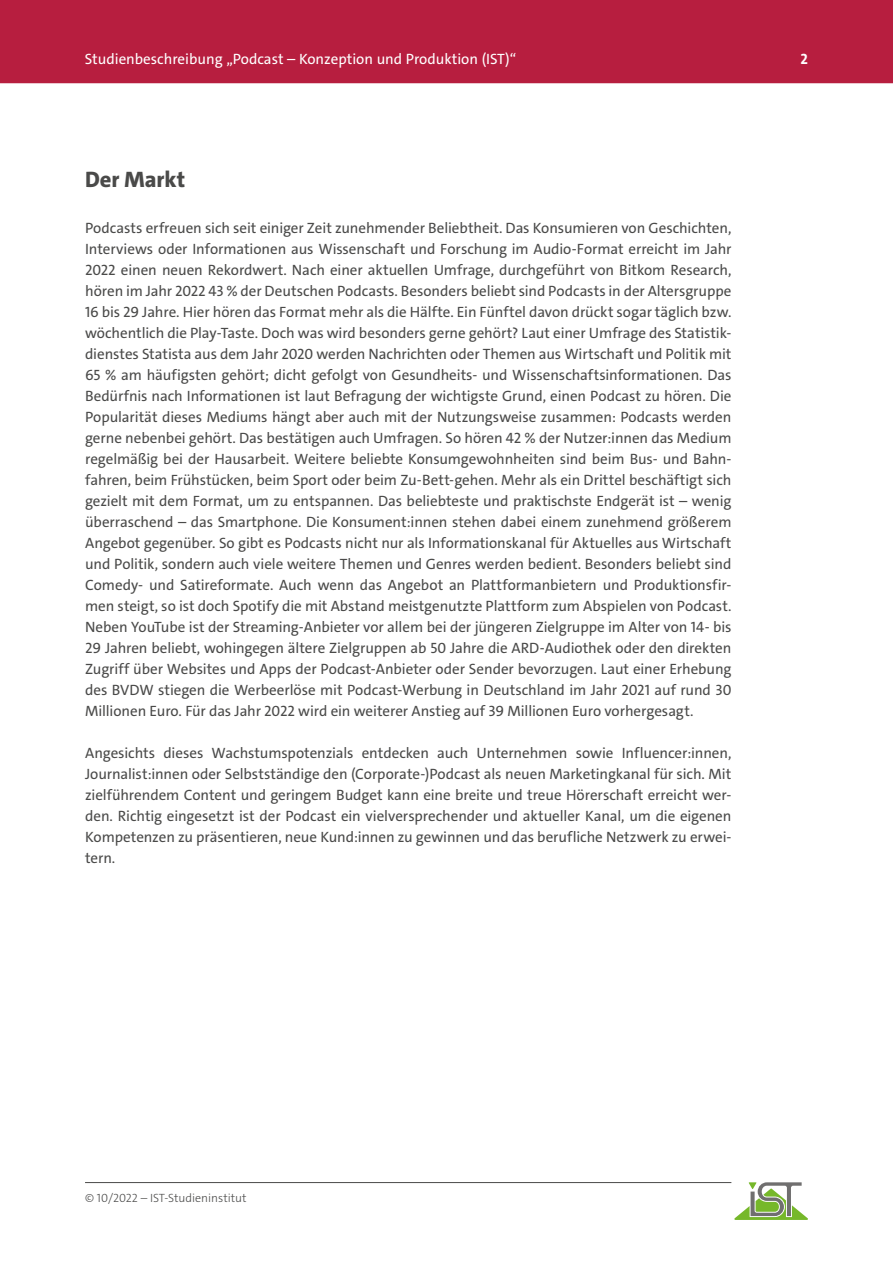
<style>
.page{position:relative;width:893px;height:1263px;background:#fff}
.page>*{position:absolute;margin:0;border:0;box-sizing:border-box;transform-origin:0 0}
.t1{font:800 22.5px "The Sans C4 s";color:#4a4a49}
.t2{font:15px/21px "The Sans C4 s";letter-spacing:-.005em;color:#4a4a49;text-align:justify}
.t3{font:15px "The Sans C4 s";color:#fff}
.t4{font:700 15px "The Sans C4 s";color:#fff}
.t5{font:300 12px "The Sans C4 s";color:#4a4a49}
</style>
<div class="page">
<hr style="left:85px;top:1182px;width:646px;height:1px;background:#4a4a49">
<svg style="left:734px;top:1182px;width:74px;height:38px"></svg>
<div style="left:0;top:0;width:893px;height:83px;background:#b71e3f"></div>
<p class="t3" style="left:85px;top:49px;width:433px">Studienbeschreibung „Podcast – Konzeption und Produktion (IST)“</p>
<p class="t4" style="left:800px;top:49px;width:9px">2</p>
<h1 class="t1" style="left:85px;top:165px;width:102px">Der Markt</h1>
<p class="t2" style="left:85px;top:217px;width:648px">Podcasts erfreuen sich seit einiger Zeit zunehmender Beliebtheit. Das Konsumieren von Geschichten, Interviews oder Informationen aus Wissenschaft und Forschung im Audio-Format erreicht im Jahr 2022 einen neuen Rekordwert. Nach einer aktuellen Umfrage, durchgeführt von Bitkom Research, hören im Jahr 2022 43 % der Deutschen Podcasts. Besonders beliebt sind Podcasts in der Altersgruppe 16 bis 29 Jahre. Hier hören das Format mehr als die Hälfte. Ein Fünftel davon drückt sogar täglich bzw. wöchentlich die Play-Taste. Doch was wird besonders gerne gehört? Laut einer Umfrage des Statistik&shy;dienstes Statista aus dem Jahr 2020 werden Nachrichten oder Themen aus Wirtschaft und Politik mit 65 % am häufigsten gehört; dicht gefolgt von Gesundheits- und Wissenschaftsinformationen. Das Bedürfnis nach Informationen ist laut Befragung der wichtigste Grund, einen Podcast zu hören. Die Popularität dieses Mediums hängt aber auch mit der Nutzungsweise zusammen: Podcasts werden gerne nebenbei gehört. Das bestätigen auch Umfragen. So hören 42 % der Nutzer:innen das Medium regelmäßig bei der Hausarbeit. Weitere beliebte Konsumgewohnheiten sind beim Bus- und Bahn&shy;fahren, beim Frühstücken, beim Sport oder beim Zu-Bett-gehen. Mehr als ein Drittel beschäftigt sich gezielt mit dem Format, um zu entspannen. Das beliebteste und praktischste Endgerät ist – wenig überraschend – das Smartphone. Die Konsument:innen stehen dabei einem zunehmend größerem Angebot gegenüber. So gibt es Podcasts nicht nur als Informationskanal für Aktuelles aus Wirtschaft und Politik, sondern auch viele weitere Themen und Genres werden bedient. Besonders beliebt sind Comedy- und Satireformate. Auch wenn das Angebot an Plattformanbietern und Produktionsfir&shy;men steigt, so ist doch Spotify die mit Abstand meistgenutzte Plattform zum Abspielen von Podcast.<br>Neben YouTube ist der Streaming-Anbieter vor allem bei der jüngeren Zielgruppe im Alter von 14- bis 29 Jahren beliebt, wohingegen ältere Zielgruppen ab 50 Jahre die ARD-Audiothek oder den direkten Zugriff über Websites und Apps der Podcast-Anbieter oder Sender bevorzugen. Laut einer Erhebung des BVDW stiegen die Werbeerlöse mit Podcast-Werbung in Deutschland im Jahr 2021 auf rund 30<br>Millionen Euro. Für das Jahr 2022 wird ein weiterer Anstieg auf 39 Millionen Euro vorhergesagt.</p>
<p class="t2" style="left:85px;top:742px;width:648px">Angesichts dieses Wachstumspotenzials entdecken auch Unternehmen sowie Influencer:innen, Journalist:innen oder Selbstständige den (Corporate-)Podcast als neuen Marketingkanal für sich. Mit zielführendem Content und geringem Budget kann eine breite und treue Hörerschaft erreicht wer&shy;den. Richtig eingesetzt ist der Podcast ein vielversprechender und aktueller Kanal, um die eigenen Kompetenzen zu präsentieren, neue Kund:innen zu gewinnen und das berufliche Netzwerk zu erwei&shy;tern.</p>
<p class="t5" style="left:85px;top:1190px;width:163px">© 10/2022 – IST-Studieninstitut</p>
</div>
